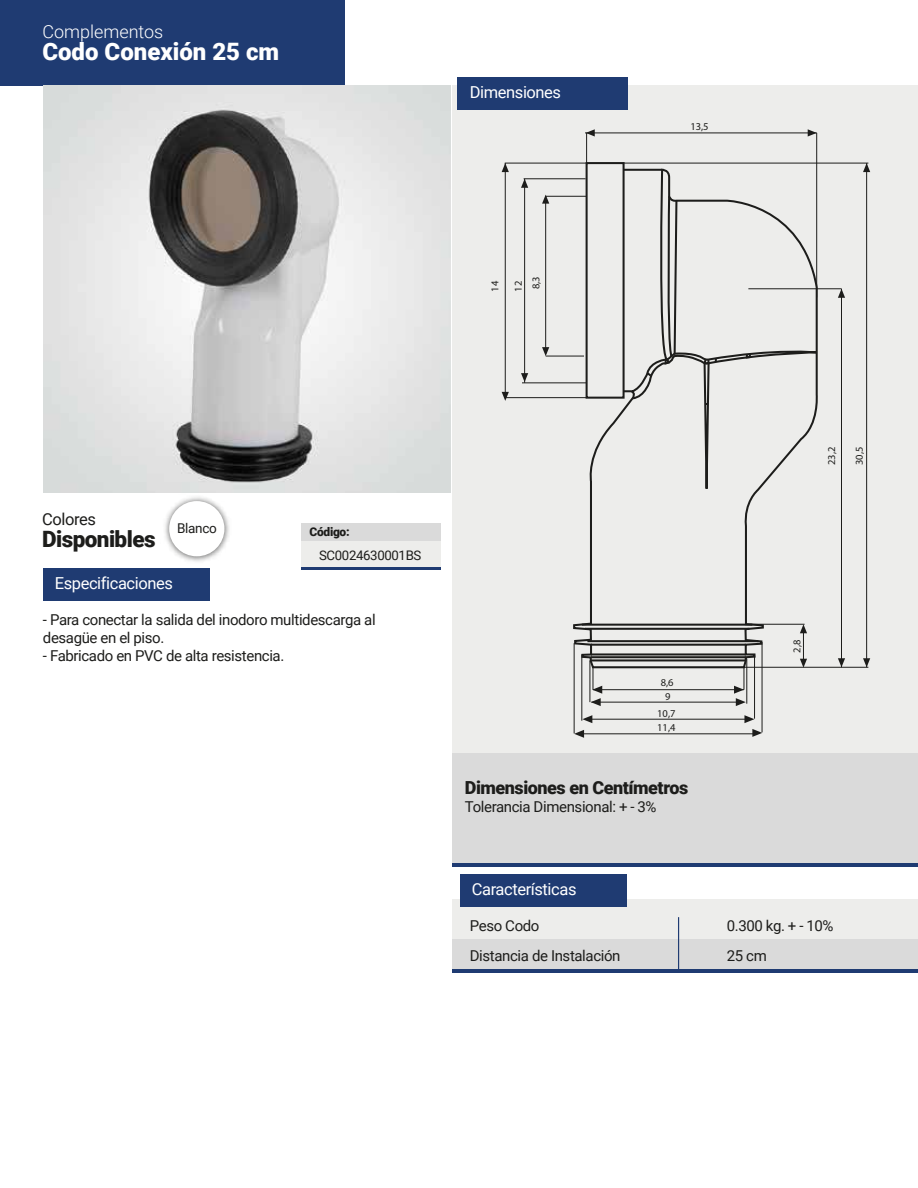
<style>
.page{position:relative;width:918px;height:1188px;background:#fff}
.page>*{position:absolute;margin:0;border:0;box-sizing:border-box;transform-origin:0 0}
.t1{font:900 24px "Roboto";color:#fff}
.t2{font:900 22.5px "Roboto";letter-spacing:-.025em;color:#1d1d1b}
.t3{font:900 18px "Roboto";letter-spacing:-.025em;color:#1d1d1b}
.t4{font:300 18px "Roboto";color:#fff}
.t5{font:16.5px "Roboto";letter-spacing:-.025em;color:#fff}
.t6{font:16.5px "Roboto";letter-spacing:-.025em;color:#1d1d1b}
.t7{font:15px/30px "Roboto";letter-spacing:-.025em;color:#1d1d1b}
.t8{font:13.5px "Roboto";letter-spacing:-.025em;color:#1d1d1b}
.t9{font:13.2px "Roboto";letter-spacing:-.025em;color:#1d1d1b}
.t10{font:900 12px "Roboto";letter-spacing:-.025em;color:#1d1d1b}
.t11{font:10.5px/13.5px "Myriad Pro";color:#1d1d1b}
</style>
<div class="page">
<div style="left:453px;top:899px;width:465px;height:72px;background:#ededeb"></div>
<div style="left:453px;top:939px;width:465px;height:34px;background:#dadada"></div>
<div style="left:0;top:0;width:344px;height:85px;background:#1f3b72"></div>
<div style="left:452px;top:85px;width:466px;height:668px;background:#ededeb"></div>
<div style="left:452px;top:753px;width:466px;height:114px;background:#dadada"></div>
<hr style="left:452px;top:863px;width:466px;height:4px;background:#1f3b72">
<hr style="left:452px;top:969px;width:466px;height:4px;background:#1f3b72">
<div style="left:458px;top:77px;width:170px;height:33px;background:#1f3b72"></div>
<div style="left:43px;top:568px;width:166px;height:33px;background:#1f3b72"></div>
<div style="left:460px;top:874px;width:166px;height:33px;background:#1f3b72"></div>
<img style="left:165px;top:497px;width:64px;height:65px">
<div style="left:169px;top:501px;width:55px;height:55px;background:#fff;border-radius:50%"></div>
<div style="left:302px;top:523px;width:139px;height:18px;background:#dadada"></div>
<div style="left:302px;top:542px;width:139px;height:27px;background:#ededeb"></div>
<hr style="left:302px;top:568px;width:139px;height:2px;background:#1f3b72">
<hr style="left:678px;top:917px;width:1px;height:54px;background:#1f3b72">
<img style="left:43px;top:85px;width:408px;height:407px">
<svg style="left:572px;top:179px;width:247px;height:490px"></svg>
<svg style="left:585px;top:161px;width:234px;height:455px"></svg>
<hr style="left:582px;top:624px;width:170px;height:2px;background:#1d1d1b">
<hr style="left:585px;top:628px;width:164px;height:2px;background:#1d1d1b">
<hr style="left:587px;top:640px;width:171px;height:2px;background:#1d1d1b">
<hr style="left:591px;top:644px;width:155px;height:2px;background:#1d1d1b">
<hr style="left:591px;top:653px;width:155px;height:2px;background:#1d1d1b">
<hr style="left:591px;top:656px;width:155px;height:2px;background:#1d1d1b">
<hr style="left:591px;top:659px;width:155px;height:2px;background:#1d1d1b">
<hr style="left:624px;top:169px;width:38px;height:2px;background:#1d1d1b">
<hr style="left:586px;top:133px;width:1px;height:30px;background:#1d1d1b">
<hr style="left:816px;top:133px;width:1px;height:164px;background:#1d1d1b">
<hr style="left:585px;top:132px;width:232px;height:1px;background:#1d1d1b">
<svg style="left:586px;top:129px;width:9px;height:8px"></svg>
<svg style="left:808px;top:129px;width:9px;height:8px"></svg>
<hr style="left:505px;top:163px;width:82px;height:1px;background:#1d1d1b">
<hr style="left:505px;top:397px;width:82px;height:1px;background:#1d1d1b">
<hr style="left:505px;top:163px;width:1px;height:235px;background:#1d1d1b">
<svg style="left:502px;top:163px;width:7px;height:9px"></svg>
<svg style="left:521px;top:179px;width:7px;height:9px"></svg>
<svg style="left:542px;top:195px;width:7px;height:9px"></svg>
<svg style="left:502px;top:392px;width:7px;height:9px"></svg>
<svg style="left:521px;top:373px;width:7px;height:9px"></svg>
<svg style="left:542px;top:347px;width:7px;height:9px"></svg>
<hr style="left:741px;top:667px;width:127px;height:1px;background:#1d1d1b">
<hr style="left:624px;top:163px;width:244px;height:1px;background:#1d1d1b">
<hr style="left:866px;top:163px;width:1px;height:504px;background:#1d1d1b">
<svg style="left:863px;top:163px;width:7px;height:9px"></svg>
<svg style="left:838px;top:289px;width:7px;height:9px"></svg>
<svg style="left:863px;top:658px;width:7px;height:9px"></svg>
<svg style="left:838px;top:658px;width:7px;height:9px"></svg>
<hr style="left:590px;top:660px;width:1px;height:42px;background:#1d1d1b">
<hr style="left:746px;top:659px;width:1px;height:45px;background:#1d1d1b">
<hr style="left:581px;top:654px;width:1px;height:67px;background:#1d1d1b">
<hr style="left:574px;top:643px;width:1px;height:90px;background:#1d1d1b">
<hr style="left:762px;top:642px;width:1px;height:90px;background:#1d1d1b">
<hr style="left:754px;top:657px;width:1px;height:62px;background:#1d1d1b">
<hr style="left:593px;top:689px;width:151px;height:1px;background:#1d1d1b">
<hr style="left:587px;top:719px;width:159px;height:1px;background:#1d1d1b">
<hr style="left:582px;top:733px;width:172px;height:1px;background:#1d1d1b">
<svg style="left:582px;top:715px;width:10px;height:8px"></svg>
<svg style="left:574px;top:730px;width:10px;height:8px"></svg>
<hr style="left:591px;top:702px;width:151px;height:1px;background:#1d1d1b">
<svg style="left:591px;top:667px;width:11px;height:39px"></svg>
<svg style="left:734px;top:667px;width:12px;height:39px"></svg>
<svg style="left:744px;top:715px;width:10px;height:8px"></svg>
<svg style="left:752px;top:729px;width:10px;height:8px"></svg>
<hr style="left:748px;top:288px;width:94px;height:1px;background:#1d1d1b">
<hr style="left:841px;top:289px;width:1px;height:378px;background:#1d1d1b">
<hr style="left:524px;top:178px;width:62px;height:1px;background:#1d1d1b">
<hr style="left:522px;top:382px;width:65px;height:1px;background:#1d1d1b">
<hr style="left:524px;top:179px;width:1px;height:204px;background:#1d1d1b">
<hr style="left:546px;top:196px;width:41px;height:1px;background:#1d1d1b">
<hr style="left:546px;top:356px;width:38px;height:1px;background:#1d1d1b">
<hr style="left:545px;top:196px;width:1px;height:158px;background:#1d1d1b">
<hr style="left:746px;top:624px;width:59px;height:1px;background:#1d1d1b">
<svg style="left:800px;top:624px;width:7px;height:44px"></svg>
<p class="t4" style="left:42px;top:18px;width:122px">Complementos</p>
<h1 class="t1" style="left:42px;top:35px;width:238px">Codo Conexión 25 cm</h1>
<p class="t5" style="left:470px;top:81px;width:93px">Dimensiones</p>
<p class="t11" style="left:488px;top:292px;width:12px;rotate:-90deg">14</p>
<p class="t11" style="left:509px;top:292px;width:17px;line-height:17.7px;rotate:-90deg">12<br>8,3</p>
<p class="t11" style="left:690px;top:119px;width:20px">13,5</p>
<p class="t6" style="left:42px;top:507px;width:55px">Colores</p>
<h2 class="t2" style="left:42px;top:524px;width:115px">Disponibles</h2>
<p class="t8" style="left:177px;top:518px;width:41px">Blanco</p>
<p class="t10" style="left:310px;top:523px;width:42px">Código:</p>
<p class="t9" style="left:319px;top:546px;width:104px">SC0024630001BS</p>
<p class="t5" style="left:55px;top:572px;width:120px">Especificaciones</p>
<p class="t7" style="left:43px;top:610px;width:334px;line-height:18px">- Para conectar la salida del inodoro multidescarga al desagüe en el piso.</p>
<p class="t7" style="left:43px;top:640px;width:243px">- Fabricado en PVC de alta resistencia.</p>
<p class="t11" style="left:825px;top:465px;width:20px;rotate:-90deg">23,2</p>
<p class="t11" style="left:852px;top:465px;width:20px;rotate:-90deg">30,5</p>
<p class="t11" style="left:661px;top:676px;width:14px;text-align:center">8,6<br>9</p>
<p class="t11" style="left:657px;top:706px;width:20px">10,7<br>11,4</p>
<p class="t3" style="left:465px;top:775px;width:225px">Dimensiones en Centímetros</p>
<p class="t7" style="left:465px;top:791px;width:193px">Tolerancia Dimensional: + - 3%</p>
<p class="t5" style="left:472px;top:878px;width:106px">Características</p>
<p class="t11" style="left:790px;top:653px;width:14px;rotate:-90deg">2,8</p>
<p class="t7" style="left:470px;top:910px;width:152px">Peso Codo<br>Distancia de Instalación</p>
<p class="t7" style="left:727px;top:910px;width:108px">0.300 kg. + - 10%<br>25 cm</p>
</div>
